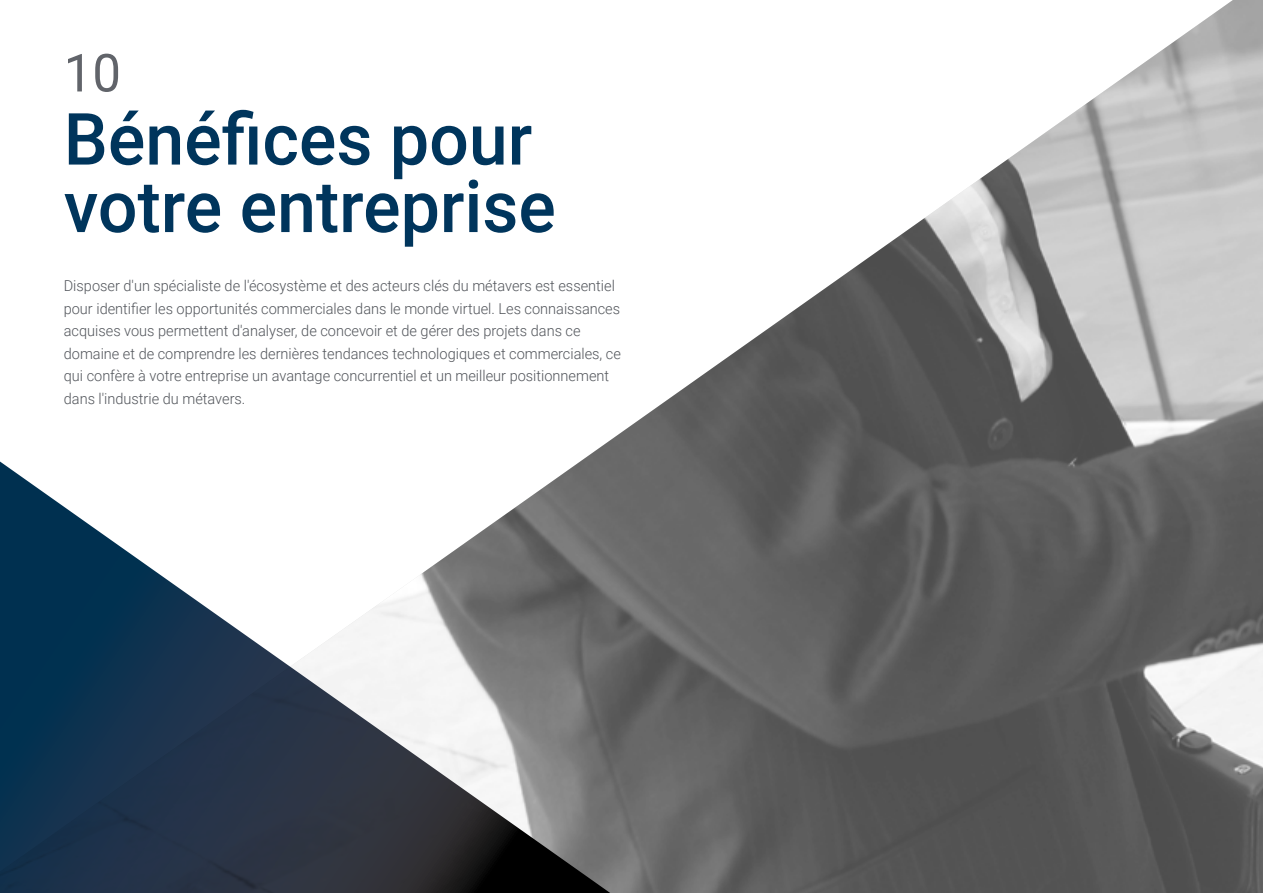
<style>
.page{position:relative;width:1263px;height:893px;background:#fff}
.page>*{position:absolute;margin:0;border:0;box-sizing:border-box;transform-origin:0 0}
.t1{font:500 72px/67.5px "Roboto";color:#00355c}
.t2{font:52.5px "Roboto";color:#61646a}
.t3{font:300 15px/22.5px "Roboto";color:#52555b}
</style>
<div class="page">
<img style="left:602px;top:0;width:661px;height:893px">
<svg style="left:0;top:446px;width:640px;height:447px"></svg>
<h2 class="t2" style="left:64px;top:36px;width:59px">10</h2>
<h1 class="t1" style="left:64px;top:103px;width:494px">Bénéfices pour votre entreprise</h1>
<p class="t3" style="left:64px;top:274px;width:559px">Disposer d'un spécialiste de l'écosystème et des acteurs clés du métavers est essentiel pour identifier les opportunités commerciales dans le monde virtuel. Les connaissances acquises vous permettent d'analyser, de concevoir et de gérer des projets dans ce domaine et de comprendre les dernières tendances technologiques et commerciales, ce qui confère à votre entreprise un avantage concurrentiel et un meilleur positionnement dans l'industrie du métavers.</p>
</div>
